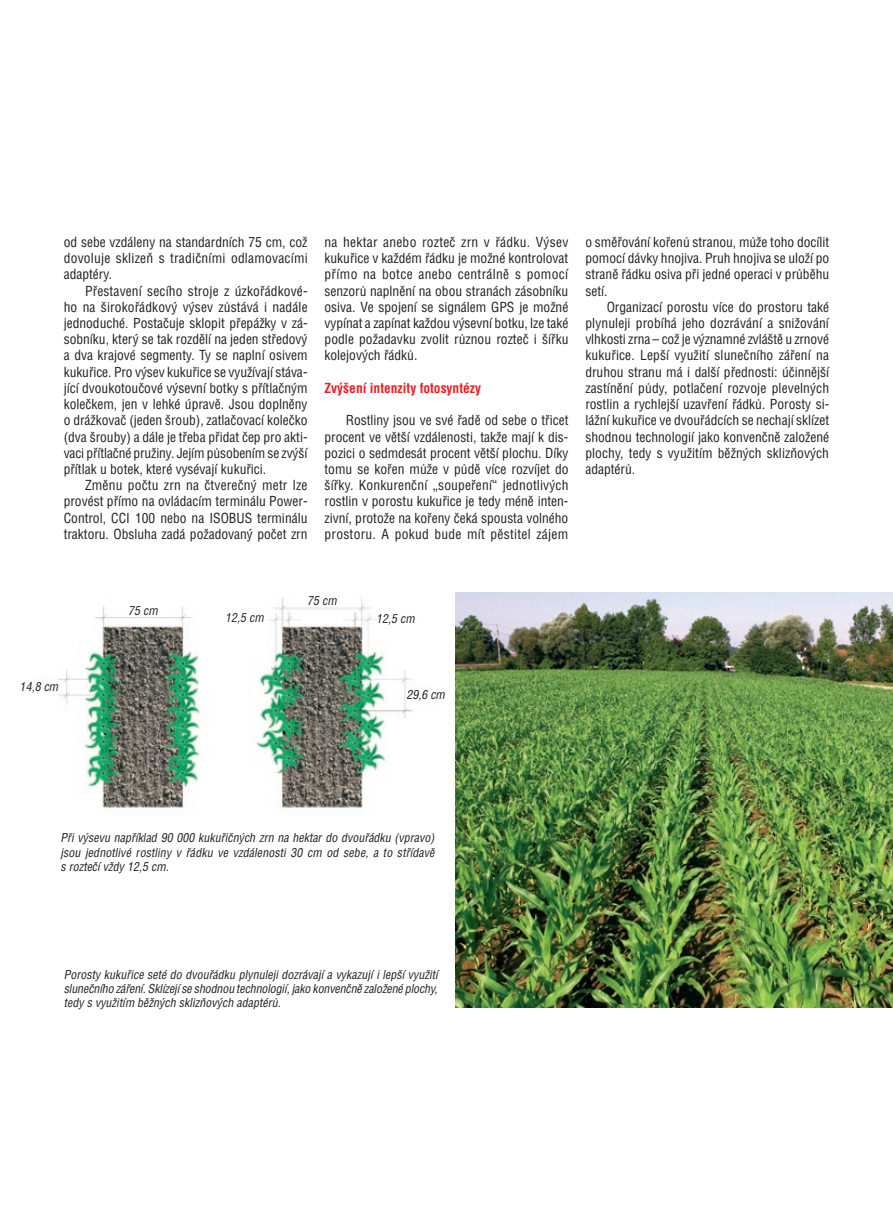
<style>
.page{position:relative;width:893px;height:1221px;background:#fff}
.page>*{position:absolute;margin:0;border:0;box-sizing:border-box;transform-origin:0 0}
.t1{font:13.5px/16.2px "Switzerland Condensed";color:#231f20;text-align:justify}
.t2{font:700 13.5px "Switzerland Condensed";color:#ee1d23}
.t3{font:italic 12px/14.4px "Switzerland Condensed";color:#231f20;text-align:justify}
</style>
<div class="page">
<img style="left:58px;top:597px;width:355px;height:213px">
<img style="left:455px;top:592px;width:438px;height:415px">
<div style="left:128px;top:605px;width:39px;height:11px;background:#fff"></div>
<div style="left:20px;top:681px;width:40px;height:13px;background:#fff"></div>
<div style="left:225px;top:613px;width:42px;height:13px;background:#fff"></div>
<div style="left:376px;top:614px;width:43px;height:12px;background:#fff"></div>
<div style="left:406px;top:690px;width:40px;height:12px;background:#fff"></div>
<div style="left:307px;top:596px;width:39px;height:11px;background:#fff"></div>
<p class="t1" style="left:64px;top:234px;width:245px">od sebe vzdáleny na standardních 75 cm, což dovoluje sklizeň s tradičními odlamovacími adaptéry.</p>
<p class="t1" style="left:64px;top:282px;width:245px;text-indent:21px">Přestavení secího stroje z úzkořádkové&shy;ho na širokořádkový výsev zůstává i nadále jednoduché. Postačuje sklopit přepážky v zá&shy;sobníku, který se tak rozdělí na jeden středový a dva krajové segmenty. Ty se naplní osivem kukuřice. Pro výsev kukuřice se využívají stáva&shy;jící dvoukotoučové výsevní botky s přítlačným kolečkem, jen v lehké úpravě. Jsou doplněny o drážkovač (jeden šroub), zatlačovací kolečko (dva šrouby) a dále je třeba přidat čep pro akti&shy;vaci přítlačné pružiny. Jejím působením se zvýší přítlak u botek, které vysévají kukuřici.</p>
<p class="t1" style="left:64px;top:477px;width:245px;text-indent:21px">Změnu počtu zrn na čtverečný metr lze provést přímo na ovládacím terminálu Power-Control, CCI 100 nebo na ISOBUS terminálu traktoru. Obsluha zadá požadovaný počet zrn</p>
<p class="t1" style="left:325px;top:234px;width:245px">na hektar anebo rozteč zrn v řádku. Výsev kukuřice v každém řádku je možné kontrolovat přímo na botce anebo centrálně s pomocí senzorů naplnění na obou stranách zásobníku osiva. Ve spojení se signálem GPS je možné vypínat a zapínat každou výsevní botku, lze také podle požadavku zvolit různou rozteč i šířku kolejových řádků.</p>
<p class="t2" style="left:325px;top:380px;width:158px">Zvýšení intenzity fotosyntézy</p>
<p class="t1" style="left:325px;top:412px;width:245px;text-indent:21px">Rostliny jsou ve své řadě od sebe o třicet procent ve větší vzdálenosti, takže mají k dis&shy;pozici o sedmdesát procent větší plochu. Díky tomu se kořen může v půdě více rozvíjet do šířky. Konkurenční „soupeření“ jednotlivých rostlin v porostu kukuřice je tedy méně inten&shy;zivní, protože na kořeny čeká spousta volného prostoru. A pokud bude mít pěstitel zájem</p>
<p class="t1" style="left:585px;top:234px;width:245px">o směřování kořenů stranou, může toho docílit pomocí dávky hnojiva. Pruh hnojiva se uloží po straně řádku osiva při jedné operaci v průběhu setí.</p>
<p class="t1" style="left:585px;top:299px;width:245px;text-indent:21px">Organizací porostu více do prostoru také plynuleji probíhá jeho dozrávání a snižování vlhkosti zrna – což je významné zvláště u zrnové kukuřice. Lepší využití slunečního záření na druhou stranu má i další přednosti: účinnější zastínění půdy, potlačení rozvoje plevelných rostlin a rychlejší uzavření řádků. Porosty si&shy;lážní kukuřice ve dvouřádcích se nechají sklízet shodnou technologií jako konvenčně založené plochy, tedy s využitím běžných sklizňových adaptérů.</p>
<p class="t3" style="left:128px;top:603px;width:31px">75 cm</p>
<p class="t3" style="left:307px;top:593px;width:31px">75 cm</p>
<p class="t3" style="left:225px;top:611px;width:40px">12,5 cm</p>
<p class="t3" style="left:376px;top:611px;width:40px">12,5 cm</p>
<p class="t3" style="left:20px;top:679px;width:40px">14,8 cm</p>
<p class="t3" style="left:406px;top:687px;width:40px">29,6 cm</p>
<p class="t3" style="left:60px;top:830px;width:376px">Při výsevu například 90 000 kukuřičných zrn na hektar do dvouřádku (vpravo) jsou jednotlivé rostliny v řádku ve vzdálenosti 30 cm od sebe, a to střídavě s roztečí vždy 12,5 cm.</p>
<p class="t3" style="left:64px;top:966px;width:376px">Porosty kukuřice seté do dvouřádku plynuleji dozrávají a vykazují i lepší využití slunečního záření. Sklízejí se shodnou technologií, jako konvenčně založené plochy, tedy s využitím běžných sklizňových adaptérů.</p>
</div>
